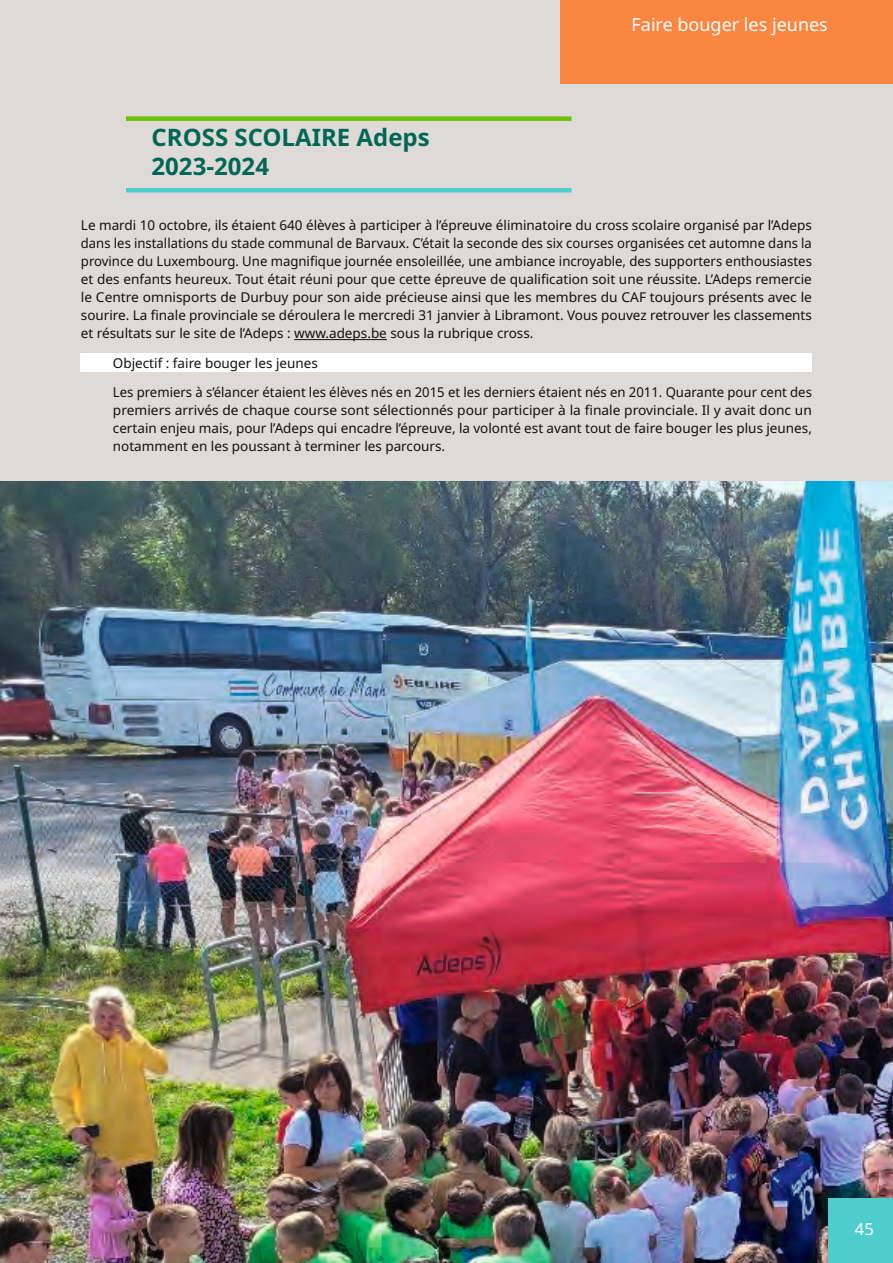
<style>
.page{position:relative;width:893px;height:1263px;background:#fff}
.page>*{position:absolute;margin:0;border:0;box-sizing:border-box;transform-origin:0 0}
.t1{font:700 24px/28.8px "Noto Sans";color:#006754}
.t2{font:18px "Noto Sans";color:#fff}
.t3{font:16.5px "Noto Sans";color:#fff}
.t4{font:13.5px/18px "Noto Sans";color:#11110f;text-align:justify}
</style>
<div class="page">
<div style="left:0;top:0;width:893px;height:1262px;background:#dedad8"></div>
<img style="left:0;top:481px;width:893px;height:781px">
<div style="left:828px;top:1198px;width:65px;height:64px;background:#4dcdcb"></div>
<div style="left:560px;top:0;width:333px;height:84px;background:#fb8642"></div>
<hr style="left:294px;top:339px;width:93px;height:1px;background:#11110f">
<div style="left:81px;top:353px;width:731px;height:18px;background:#fff"></div>
<div style="left:126px;top:116px;width:445px;height:5px;background:#6ec100"></div>
<hr style="left:126px;top:188px;width:445px;height:4px;background:#4dcdcb">
<h1 class="t1" style="left:152px;top:124px;width:280px">CROSS SCOLAIRE Adeps<br>2023-2024</h1>
<h2 class="t2" style="left:631px;top:14px;width:198px">Faire bouger les jeunes</h2>
<p class="t4" style="left:81px;top:216px;width:732px">Le mardi 10 octobre, ils étaient 640 élèves à participer à l’épreuve éliminatoire du cross scolaire organisé par l’Adeps dans les installations du stade communal de Barvaux. C’était la seconde des six courses organisées cet automne dans la province du Luxembourg. Une magnifique journée ensoleillée, une ambiance incroyable, des supporters enthousiastes et des enfants heureux. Tout était réuni pour que cette épreuve de qualification soit une réussite. L’Adeps remercie le Centre omnisports de Durbuy pour son aide précieuse ainsi que les membres du CAF toujours présents avec le sourire. La finale provinciale se déroulera le mercredi 31 janvier à Libramont. Vous pouvez retrouver les classements et résultats sur le site de l’Adeps : www.adeps.be sous la rubrique cross.</p>
<p class="t4" style="left:113px;top:348px;width:700px;line-height:29.2px">Objectif : faire bouger les jeunes<br>Les premiers à s’élancer étaient les élèves nés en 2015 et les derniers étaient nés en 2011. Quarante pour cent des</p>
<p class="t4" style="left:113px;top:401px;width:700px">premiers arrivés de chaque course sont sélectionnés pour participer à la finale provinciale. Il y avait donc un certain enjeu mais, pour l’Adeps qui encadre l’épreuve, la volonté est avant tout de faire bouger les plus jeunes, notamment en les poussant à terminer les parcours.</p>
<p class="t3" style="left:855px;top:1219px;width:20px">45</p>
</div>
